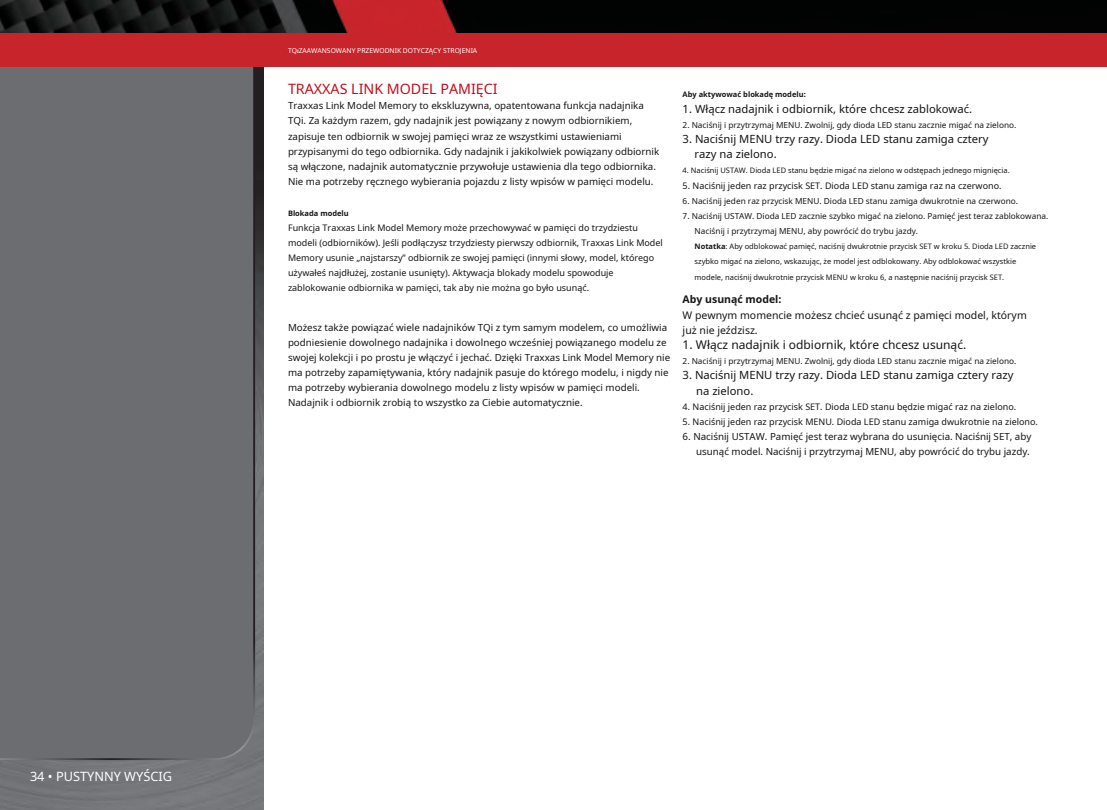
<style>
.page{position:relative;width:1107px;height:810px;background:#fff}
.page>*{position:absolute;margin:0;border:0;box-sizing:border-box;transform-origin:0 0}
.t1{font:14.25px "Noto Sans";color:#c30e17}
.t2{font:12.75px "Noto Sans";color:#fff}
.t3{font:12px "Noto Sans";color:#171615}
.t4{font:11.25px/15.1px "Noto Sans";color:#171615}
.t5{font:10.5px/15.1px "Noto Sans";color:#171615}
.t6{font:700 10.5px "Noto Sans";color:#171615}
.t7{font:9.75px/15.1px "Noto Sans";color:#171615}
.t8{font:9px/15.1px "Noto Sans";color:#171615}
.t9{font:8.25px/15.1px "Noto Sans";color:#171615}
.t10{font:7.5px/15.1px "Noto Sans";color:#171615}
.t11{font:700 7.5px "Noto Sans";color:#171615}
.t12{font:6.75px "Noto Sans";color:#fff}
.s1{font-weight:700;font-size:4.5px}
.s2{font-weight:700}
</style>
<div class="page">
<img style="left:0;top:68px;width:263px;height:742px">
<div style="left:0;top:67px;width:256px;height:694px;background:#6c6d70"></div>
<img style="left:1106px;top:0;width:1px;height:33px">
<img style="left:0;top:0;width:1106px;height:33px">
<div style="left:0;top:33px;width:1107px;height:34px;background:#c8242b"></div>
<p class="t12" style="left:288px;top:46px;width:191px">TQ<span class="s1">I</span>ZAAWANSOWANY PRZEWODNIK DOTYCZĄCY STROJENIA</p>
<h1 class="t1" style="left:288px;top:79px;width:211px">TRAXXAS LINK MODEL PAMIĘCI</h1>
<p class="t11" style="left:683px;top:89px;width:125px">Aby aktywować blokadę modelu:</p>
<p class="t4" style="left:683px;top:101px;width:291px">1. Włącz nadajnik i odbiornik, które chcesz zablokować.</p>
<p class="t9" style="left:683px;top:117px;width:335px">2. Naciśnij i przytrzymaj MENU. Zwolnij, gdy dioda LED stanu zacznie migać na zielono.</p>
<p class="t4" style="left:695px;top:131px;width:295px;text-indent:-12px">3. Naciśnij MENU trzy razy. Dioda LED stanu zamiga cztery razy na zielono.</p>
<p class="t10" style="left:683px;top:163px;width:329px">4. Naciśnij USTAW. Dioda LED stanu będzie migać na zielono w odstępach jednego mignięcia.</p>
<p class="t8" style="left:683px;top:178px;width:320px">5. Naciśnij jeden raz przycisk SET. Dioda LED stanu zamiga raz na czerwono.</p>
<p class="t9" style="left:683px;top:193px;width:337px">6. Naciśnij jeden raz przycisk MENU. Dioda LED stanu zamiga dwukrotnie na czerwono.</p>
<p class="t9" style="left:695px;top:208px;width:355px;text-indent:-12px">7. Naciśnij USTAW. Dioda LED zacznie szybko migać na zielono. Pamięć jest teraz zablokowana.<br>Naciśnij i przytrzymaj MENU, aby powrócić do trybu jazdy.</p>
<p class="t10" style="left:695px;top:239px;width:343px"><span class="s2">Notatka</span>: Aby odblokować pamięć, naciśnij dwukrotnie przycisk SET w kroku 5. Dioda LED zacznie szybko migać na zielono, wskazując, że model jest odblokowany. Aby odblokować wszystkie modele, naciśnij dwukrotnie przycisk MENU w kroku 6, a następnie naciśnij przycisk SET.</p>
<p class="t7" style="left:288px;top:98px;width:373px">Traxxas Link Model Memory to ekskluzywna, opatentowana funkcja nadajnika TQi. Za każdym razem, gdy nadajnik jest powiązany z nowym odbiornikiem, zapisuje ten odbiornik w swojej pamięci wraz ze wszystkimi ustawieniami przypisanymi do tego odbiornika. Gdy nadajnik i jakikolwiek powiązany odbiornik są włączone, nadajnik automatycznie przywołuje ustawienia dla tego odbiornika.<br>Nie ma potrzeby ręcznego wybierania pojazdu z listy wpisów w pamięci modelu.</p>
<p class="t11" style="left:288px;top:208px;width:62px">Blokada modelu</p>
<p class="t8" style="left:288px;top:220px;width:376px">Funkcja Traxxas Link Model Memory może przechowywać w pamięci do trzydziestu modeli (odbiorników). Jeśli podłączysz trzydziesty pierwszy odbiornik, Traxxas Link Model Memory usunie „najstarszy” odbiornik ze swojej pamięci (innymi słowy, model, którego używałeś najdłużej, zostanie usunięty). Aktywacja blokady modelu spowoduje zablokowanie odbiornika w pamięci, tak aby nie można go było usunąć.</p>
<p class="t6" style="left:683px;top:292px;width:100px">Aby usunąć model:</p>
<p class="t5" style="left:683px;top:307px;width:346px">W pewnym momencie możesz chcieć usunąć z pamięci model, którym już nie jeździsz.</p>
<p class="t3" style="left:683px;top:336px;width:285px">1. Włącz nadajnik i odbiornik, które chcesz usunąć.</p>
<p class="t9" style="left:683px;top:353px;width:335px">2. Naciśnij i przytrzymaj MENU. Zwolnij, gdy dioda LED stanu zacznie migać na zielono.</p>
<p class="t4" style="left:696px;top:367px;width:319px;text-indent:-14px">3. Naciśnij MENU trzy razy. Dioda LED stanu zamiga cztery razy na zielono.</p>
<p class="t8" style="left:683px;top:399px;width:335px">4. Naciśnij jeden raz przycisk SET. Dioda LED stanu będzie migać raz na zielono.</p>
<p class="t8" style="left:683px;top:414px;width:357px">5. Naciśnij jeden raz przycisk MENU. Dioda LED stanu zamiga dwukrotnie na zielono.</p>
<p class="t7" style="left:683px;top:429px;width:350px;text-align:right">6. Naciśnij USTAW. Pamięć jest teraz wybrana do usunięcia. Naciśnij SET, aby usunąć model. Naciśnij i przytrzymaj MENU, aby powrócić do trybu jazdy.</p>
<p class="t7" style="left:288px;top:319px;width:384px">Możesz także powiązać wiele nadajników TQi z tym samym modelem, co umożliwia podniesienie dowolnego nadajnika i dowolnego wcześniej powiązanego modelu ze swojej kolekcji i po prostu je włączyć i jechać. Dzięki Traxxas Link Model Memory nie ma potrzeby zapamiętywania, który nadajnik pasuje do którego modelu, i nigdy nie ma potrzeby wybierania dowolnego modelu z listy wpisów w pamięci modeli.<br>Nadajnik i odbiornik zrobią to wszystko za Ciebie automatycznie.</p>
<h2 class="t2" style="left:30px;top:767px;width:143px">34 • PUSTYNNY WYŚCIG</h2>
</div>
